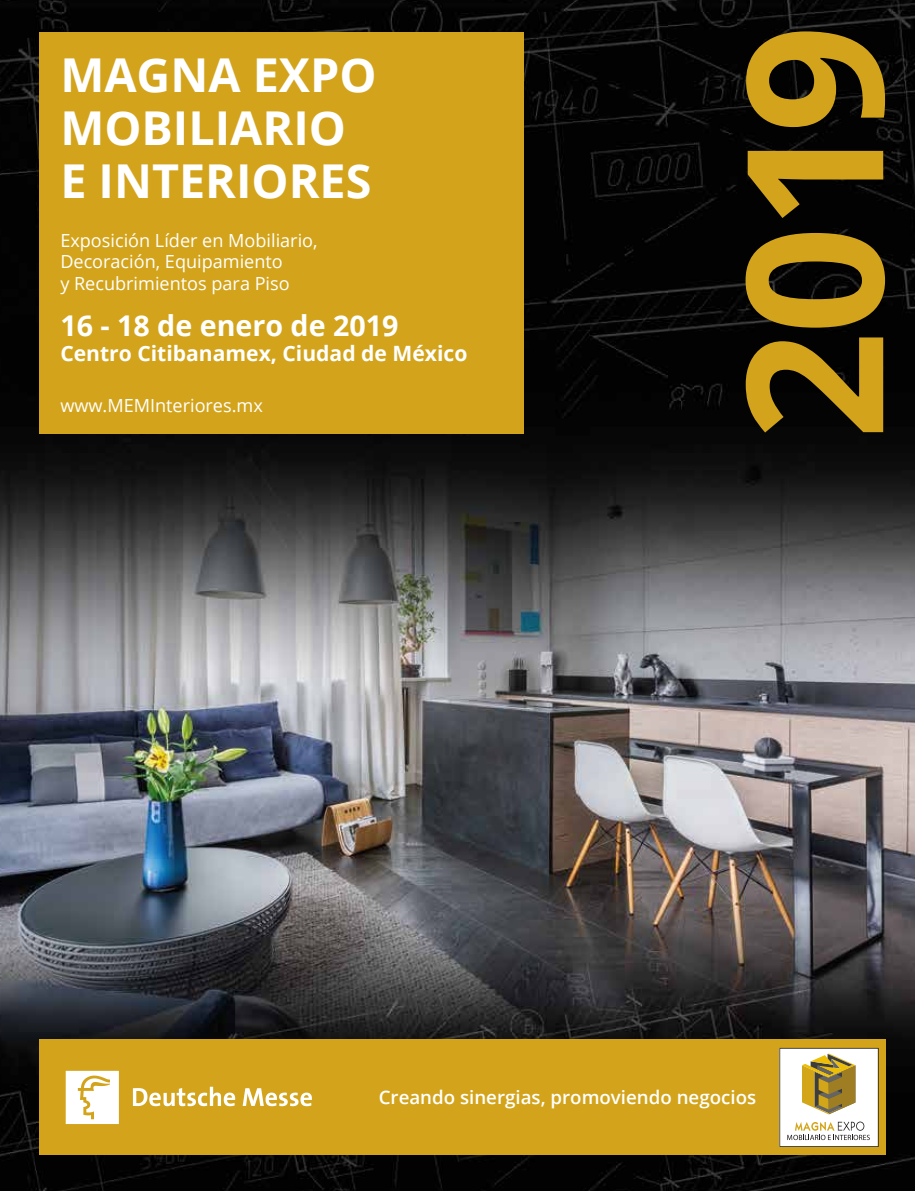
<style>
.page{position:relative;width:915px;height:1191px;background:#fff}
.page>*{position:absolute;margin:0;border:0;box-sizing:border-box;transform-origin:0 0}
.t1{font:700 46.65px/52.9px "Open Sans";color:#fff}
.t2{font:700 28.65px "Open Sans";color:#fff}
.t3{font:700 21.15px "Open Sans";color:#fff}
.t4{font:600 18.75px "Open Sans";color:#fff}
.t5{font:18px/21.8px "Open Sans";color:#fff}
</style>
<div class="page">
<img style="left:0;top:0;width:914px;height:1191px">
<svg style="left:745px;top:337px;width:137px;height:95px;background:#6e560f"></svg>
<svg style="left:745px;top:233px;width:139px;height:95px;background:#826512"></svg>
<svg style="left:747px;top:151px;width:135px;height:67px;background:#6e560f"></svg>
<svg style="left:745px;top:31px;width:139px;height:96px;background:#7d6111"></svg>
<div style="left:39px;top:32px;width:484px;height:401px;background:#d3a41b"></div>
<div style="left:39px;top:1039px;width:846px;height:116px;background:#d3a41b"></div>
<svg style="left:133px;top:1086px;width:102px;height:20px"></svg>
<svg style="left:242px;top:1088px;width:70px;height:18px"></svg>
<svg style="left:66px;top:1070px;width:53px;height:54px;background:#f9f2e0"></svg>
<svg style="left:779px;top:1048px;width:99px;height:99px;background:#dbd2b8"></svg>
<h1 class="t1" style="left:60px;top:48px;width:318px">MAGNA EXPO<br>MOBILIARIO<br>E INTERIORES</h1>
<p class="t5" style="left:60px;top:229px;width:259px">Exposición Líder en Mobiliario,<br>Decoración, Equipamiento<br>y Recubrimientos para Piso</p>
<h2 class="t2" style="left:60px;top:305px;width:339px">16 - 18 de enero de 2019</h2>
<p class="t3" style="left:60px;top:338px;width:408px">Centro Citibanamex, Ciudad de México</p>
<p class="t5" style="left:60px;top:394px;width:204px">www.MEMInteriores.mx</p>
<p class="t4" style="left:378px;top:1084px;width:379px">Creando sinergias, promoviendo negocios</p>
</div>
